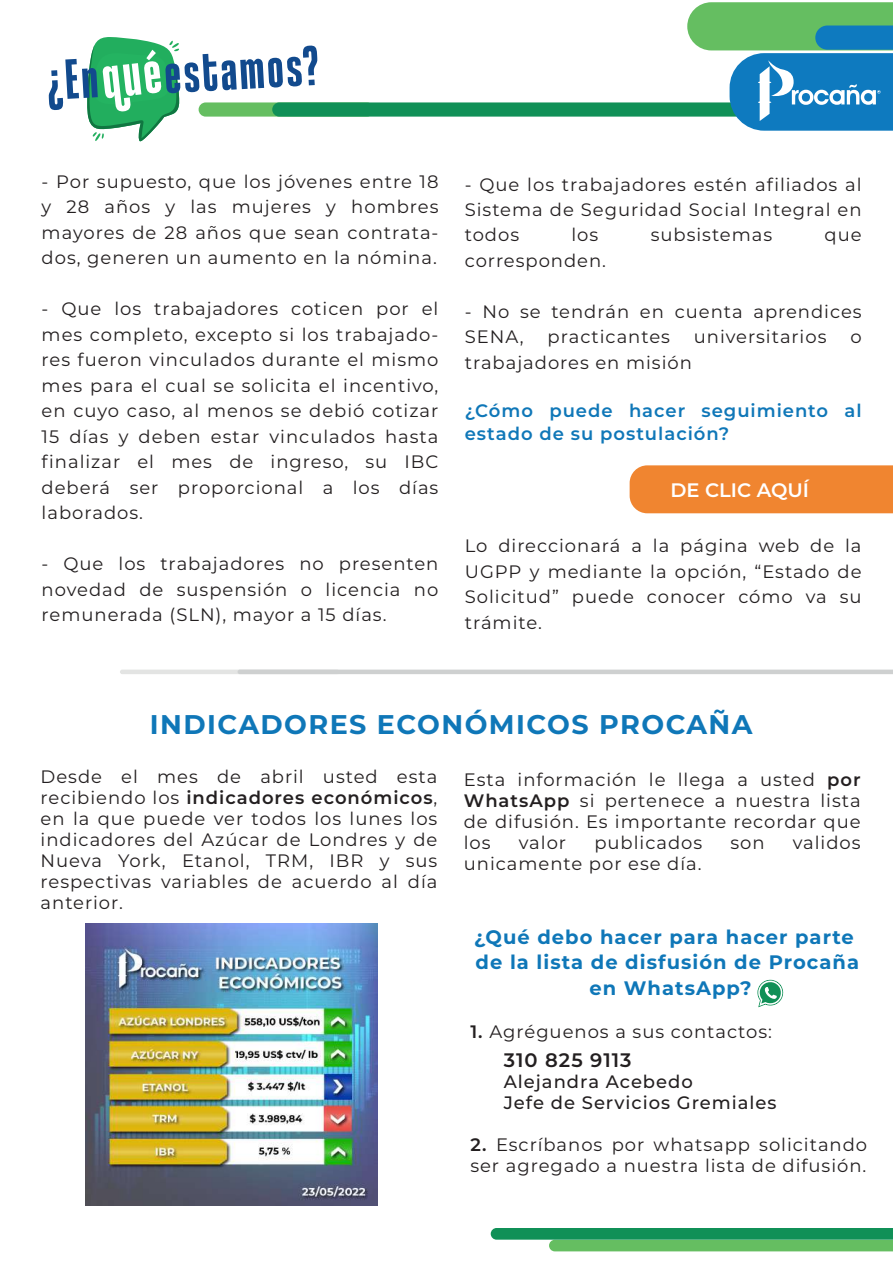
<style>
.page{position:relative;width:893px;height:1263px;background:#fff}
.page>*{position:absolute;margin:0;border:0;box-sizing:border-box;transform-origin:0 0}
.t1{font:59.4px "Coolvetica Compressed Hv";color:#124a8d}
.t2{font:700 27px "Montserrat";letter-spacing:.055em;color:#0f77b8}
.t3{font:700 19.5px/25.5px "Montserrat";letter-spacing:.055em;color:#0f77b8;text-align:center}
.t4{font:600 19.5px "Montserrat";letter-spacing:.055em;color:#231f20}
.t5{font:600 19.5px "Montserrat";color:#fff}
.t6{font:18px/25.5px "Montserrat";letter-spacing:.055em;color:#231f20;text-align:justify}
.t7{font:600 18px/22.5px "Montserrat";letter-spacing:.055em;color:#0f77b8}
.t8{font:500 18px/21px "Montserrat";letter-spacing:.055em;color:#231f20}
.s1{font-weight:600}
</style>
<div class="page">
<svg style="left:491px;top:1228px;width:402px;height:23px;background:#46ac69"></svg>
<div style="left:199px;top:102px;width:175px;height:15px;background:#65be61;border-radius:7px"></div>
<hr style="left:120px;top:670px;width:219px;height:4px;background:#e3e4e3;border-radius:2px">
<hr style="left:238px;top:670px;width:655px;height:4px;background:#ced0d0">
<svg style="left:272px;top:2px;width:621px;height:129px"></svg>
<img style="left:85px;top:923px;width:293px;height:282px">
<svg style="left:757px;top:980px;width:27px;height:27px"></svg>
<div style="left:630px;top:465px;width:263px;height:48px;background:#f08530"></div>
<svg style="left:87px;top:37px;width:93px;height:105px"></svg>
<h1 class="t1" style="left:163px;top:40px;width:156px;rotate:-3deg">estamos?</h1>
<p class="t6" style="left:42px;top:168px;width:398px">- Por supuesto, que los jóvenes entre 18 y 28 años y las mujeres y hombres mayores de 28 años que sean contrata&shy;dos, generen un aumento en la nómina.</p>
<p class="t6" style="left:42px;top:295px;width:398px">- Que los trabajadores coticen por el mes completo, excepto si los trabajado&shy;res fueron vinculados durante el mismo mes para el cual se solicita el incentivo, en cuyo caso, al menos se debió cotizar 15 días y deben estar vinculados hasta finalizar el mes de ingreso, su IBC deberá ser proporcional a los días laborados.</p>
<p class="t6" style="left:42px;top:550px;width:398px">- Que los trabajadores no presenten novedad de suspensión o licencia no remunerada (SLN), mayor a 15 días.</p>
<p class="t6" style="left:465px;top:171px;width:398px">- Que los trabajadores estén afiliados al Sistema de Seguridad Social Integral en todos</p>
<p class="t6" style="left:571px;top:222px;width:28px">los</p>
<p class="t6" style="left:651px;top:222px;width:123px">subsistemas</p>
<p class="t6" style="left:824px;top:222px;width:39px">que</p>
<p class="t6" style="left:465px;top:247px;width:143px">corresponden.</p>
<p class="t6" style="left:465px;top:298px;width:398px">- No se tendrán en cuenta aprendices<br>SENA,</p>
<p class="t6" style="left:548px;top:324px;width:124px">practicantes</p>
<p class="t6" style="left:694px;top:324px;width:134px">universitarios</p>
<p class="t6" style="left:850px;top:324px;width:13px">o</p>
<p class="t6" style="left:465px;top:349px;width:229px">trabajadores en misión</p>
<p class="t7" style="left:465px;top:399px;width:398px">¿Cómo puede hacer seguimiento al estado de su postulación?</p>
<p class="t5" style="left:670px;top:476px;width:140px">DE CLIC AQUÍ</p>
<p class="t6" style="left:465px;top:532px;width:398px">Lo direccionará a la página web de la UGPP y mediante la opción, “Estado de Solicitud” puede conocer cómo va su trámite.</p>
<h2 class="t2" style="left:150px;top:705px;width:604px">INDICADORES ECONÓMICOS PROCAÑA</h2>
<p class="t6" style="left:41px;top:766px;width:398px;line-height:21px">Desde el mes de abril usted esta recibiendo los <span class="s1">indicadores económicos</span>, en la que puede ver todos los lunes los indicadores del Azúcar de Londres y de Nueva York, Etanol, TRM, IBR y sus respectivas variables de acuerdo al día anterior.</p>
<p class="t6" style="left:464px;top:769px;width:398px;line-height:21px">Esta información le llega a usted <span class="s1">por WhatsApp</span> si pertenece a nuestra lista de difusión. Es importante recordar que los</p>
<p class="t6" style="left:519px;top:829px;width:49px">valor</p>
<p class="t6" style="left:594px;top:829px;width:109px">publicados</p>
<p class="t6" style="left:730px;top:829px;width:36px">son</p>
<p class="t6" style="left:793px;top:829px;width:69px">validos</p>
<p class="t6" style="left:464px;top:850px;width:239px">unicamente por ese día.</p>
<p class="t3" style="left:474px;top:923px;width:386px">¿Qué debo hacer para hacer parte de la lista de disfusión de Procaña en WhatsApp?</p>
<p class="t6" style="left:470px;top:1018px;width:303px"><span class="s1">1.</span> Agréguenos a sus contactos:</p>
<p class="t4" style="left:504px;top:1046px;width:129px">310 825 9113</p>
<p class="t8" style="left:504px;top:1071px;width:274px">Alejandra Acebedo<br>Jefe de Servicios Gremiales</p>
<p class="t6" style="left:470px;top:1133px;width:398px;line-height:21px"><span class="s1">2.</span> Escríbanos por whatsapp solicitando ser agregado a nuestra lista de difusión.</p>
</div>
